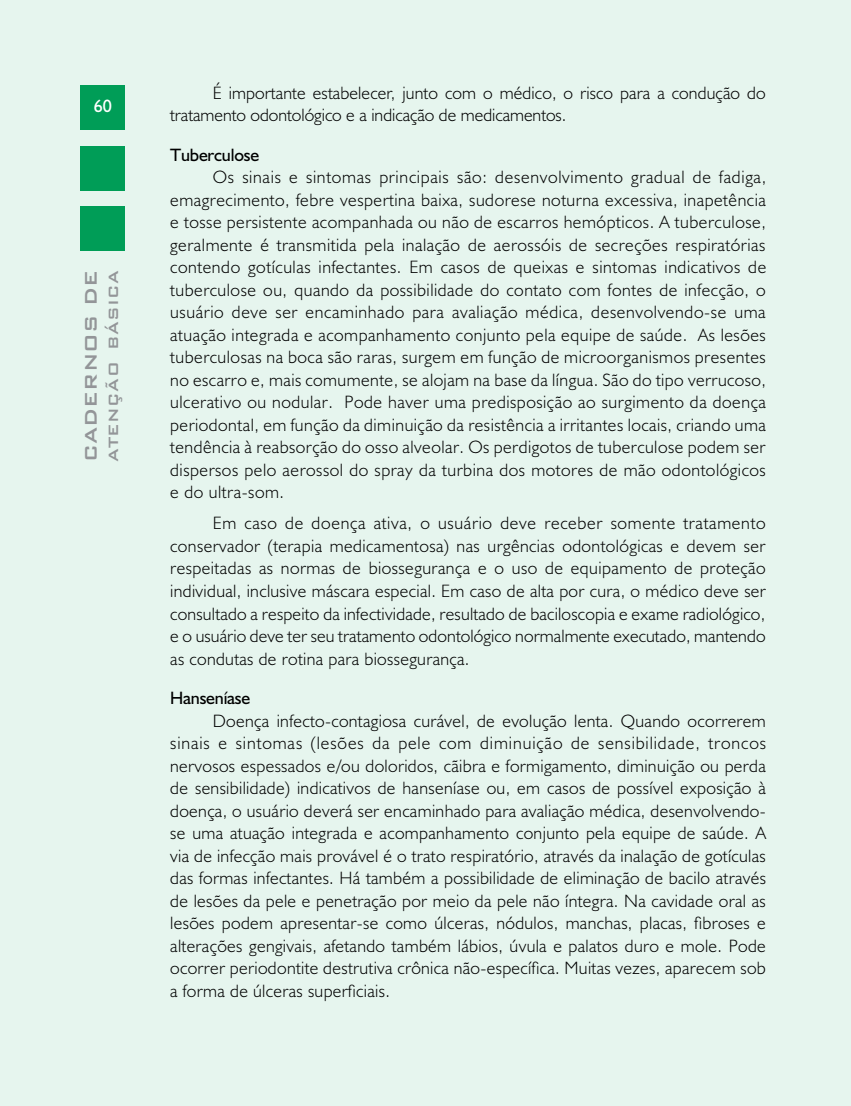
<style>
.page{position:relative;width:851px;height:1106px;background:#fff}
.page>*{position:absolute;margin:0;border:0;box-sizing:border-box;transform-origin:0 0}
.t1{font:500 22.5px "Bank Gothic BT";color:#939598}
.t2{font:300 18px/22.5px "Humanist 521 BT";letter-spacing:.02em;color:#000;text-align:justify}
.t3{font:18px "Humanist 521 BT";letter-spacing:-.01em;color:#000}
.t4{font:500 18px "Bank Gothic BT";letter-spacing:.025em;color:#939598}
.t5{font:18px "Humanist 521 BT";color:#fff}
</style>
<div class="page">
<div style="left:0;top:0;width:850px;height:1106px;background:#e6f5ee"></div>
<div style="left:80px;top:85px;width:44px;height:44px;background:#009d57"></div>
<div style="left:80px;top:146px;width:44px;height:44px;background:#009d57"></div>
<div style="left:80px;top:207px;width:44px;height:44px;background:#009d57"></div>
<p class="t5" style="left:94px;top:95px;width:20px">60</p>
<p class="t1" style="left:79px;top:461px;width:193px;rotate:-90deg">CADERNOS DE</p>
<p class="t4" style="left:104px;top:461px;width:193px;rotate:-90deg">ATENÇÃO BÁSICA</p>
<p class="t2" style="left:170px;top:81px;width:597px;text-indent:43px">É importante estabelecer, junto com o médico, o risco para a condução do tratamento odontológico e a indicação de medicamentos.</p>
<p class="t3" style="left:170px;top:144px;width:90px">Tuberculose</p>
<p class="t2" style="left:170px;top:166px;width:597px;text-indent:43px">Os sinais e sintomas principais são: desenvolvimento gradual de fadiga, emagrecimento, febre vespertina baixa, sudorese noturna excessiva, inapetência e tosse persistente acompanhada ou não de escarros hemópticos. A tuberculose, geralmente é transmitida pela inalação de aerossóis de secreções respiratórias contendo gotículas infectantes. Em casos de queixas e sintomas indicativos de tuberculose ou, quando da possibilidade do contato com fontes de infecção, o usuário deve ser encaminhado para avaliação médica, desenvolvendo-se uma atuação integrada e acompanhamento conjunto pela equipe de saúde. As lesões tuberculosas na boca são raras, surgem em função de microorganismos presentes no escarro e, mais comumente, se alojam na base da língua. São do tipo verrucoso, ulcerativo ou nodular. Pode haver uma predisposição ao surgimento da doença periodontal, em função da diminuição da resistência a irritantes locais, criando uma tendência à reabsorção do osso alveolar. Os perdigotos de tuberculose podem ser dispersos pelo aerossol do spray da turbina dos motores de mão odontológicos e do ultra-som.</p>
<p class="t2" style="left:170px;top:512px;width:597px;text-indent:43px">Em caso de doença ativa, o usuário deve receber somente tratamento conservador (terapia medicamentosa) nas urgências odontológicas e devem ser respeitadas as normas de biossegurança e o uso de equipamento de proteção individual, inclusive máscara especial. Em caso de alta por cura, o médico deve ser consultado a respeito da infectividade, resultado de baciloscopia e exame radiológico, e o usuário deve ter seu tratamento odontológico normalmente executado, mantendo as condutas de rotina para biossegurança.</p>
<p class="t3" style="left:170px;top:686px;width:82px">Hanseníase</p>
<p class="t2" style="left:170px;top:708px;width:597px;text-indent:43px">Doença infecto-contagiosa curável, de evolução lenta. Quando ocorrerem sinais e sintomas (lesões da pele com diminuição de sensibilidade, troncos nervosos espessados e/ou doloridos, cãibra e formigamento, diminuição ou perda de sensibilidade) indicativos de hanseníase ou, em casos de possível exposição à doença, o usuário deverá ser encaminhado para avaliação médica, desenvolvendo&shy;se uma atuação integrada e acompanhamento conjunto pela equipe de saúde. A via de infecção mais provável é o trato respiratório, através da inalação de gotículas das formas infectantes. Há também a possibilidade de eliminação de bacilo através de lesões da pele e penetração por meio da pele não íntegra. Na cavidade oral as lesões podem apresentar-se como úlceras, nódulos, manchas, placas, fibroses e alterações gengivais, afetando também lábios, úvula e palatos duro e mole. Pode ocorrer periodontite destrutiva crônica não-específica. Muitas vezes, aparecem sob a forma de úlceras superficiais.</p>
</div>
